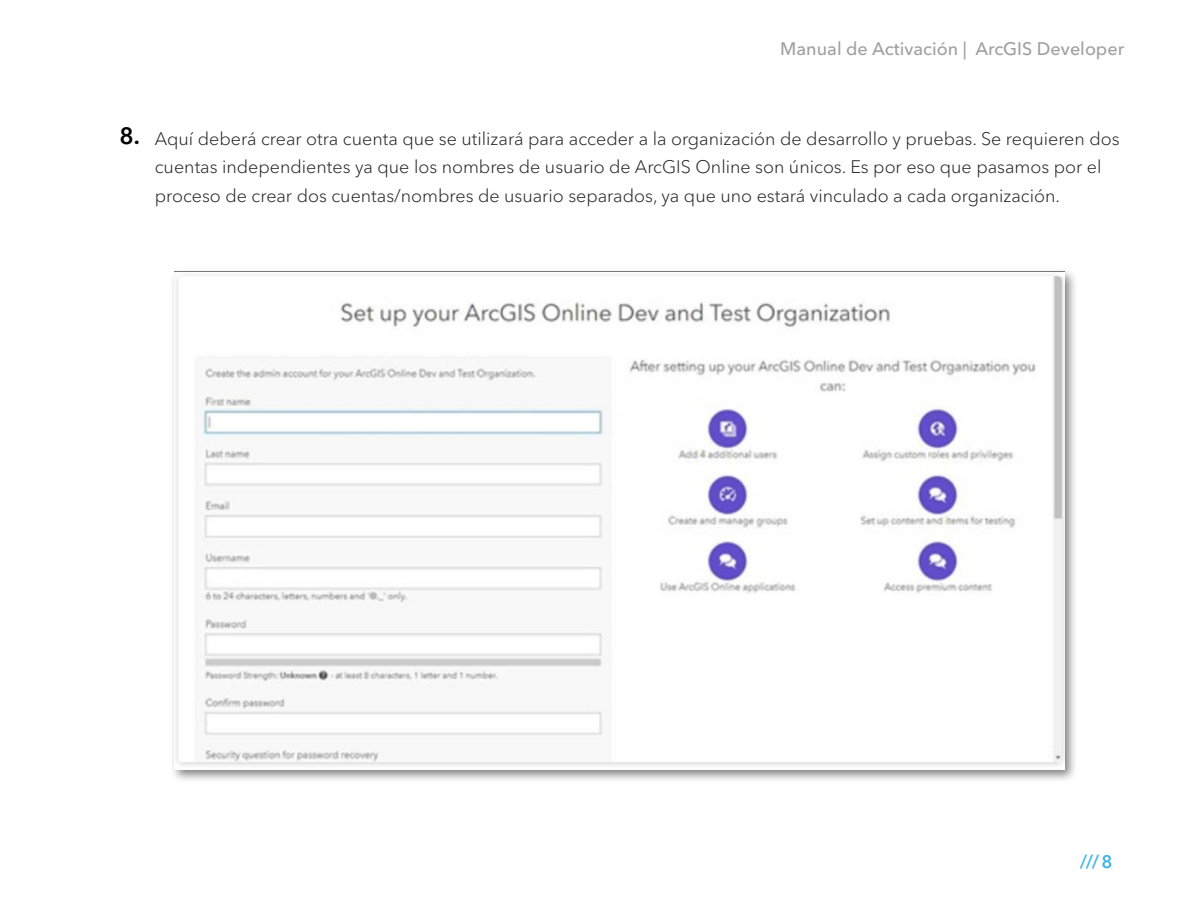
<style>
.page{position:relative;width:1188px;height:918px;background:#fff}
.page>*{position:absolute;margin:0;border:0;box-sizing:border-box;transform-origin:0 0}
.t1{font:600 23.4px "Avenir Next Cyr";color:#000}
.t2{font:300 18px/28.5px "Avenir Next Cyr";color:#232323}
.t3{font:500 18px "Avenir Next Cyr";color:#a0a0a0}
.t4{font:600 18px "Avenir Next Cyr";color:#41b4e8}
</style>
<div class="page">
<div style="left:169px;top:267px;width:909px;height:516px;background:#000;opacity:.5"></div>
<img style="left:174px;top:272px;width:891px;height:498px">
<p class="t3" style="left:780px;top:38px;width:345px">Manual de Activación | ArcGIS Developer</p>
<p class="t1" style="left:120px;top:122px;width:22px">8.</p>
<p class="t2" style="left:155px;top:124px;width:966px">Aquí deberá crear otra cuenta que se utilizará para acceder a la organización de desarrollo y pruebas. Se requieren dos cuentas independientes ya que los nombres de usuario de ArcGIS Online son únicos. Es por eso que pasamos por el proceso de crear dos cuentas/nombres de usuario separados, ya que uno estará vinculado a cada organización.</p>
<p class="t4" style="left:1080px;top:851px;width:34px">/// 8</p>
</div>
